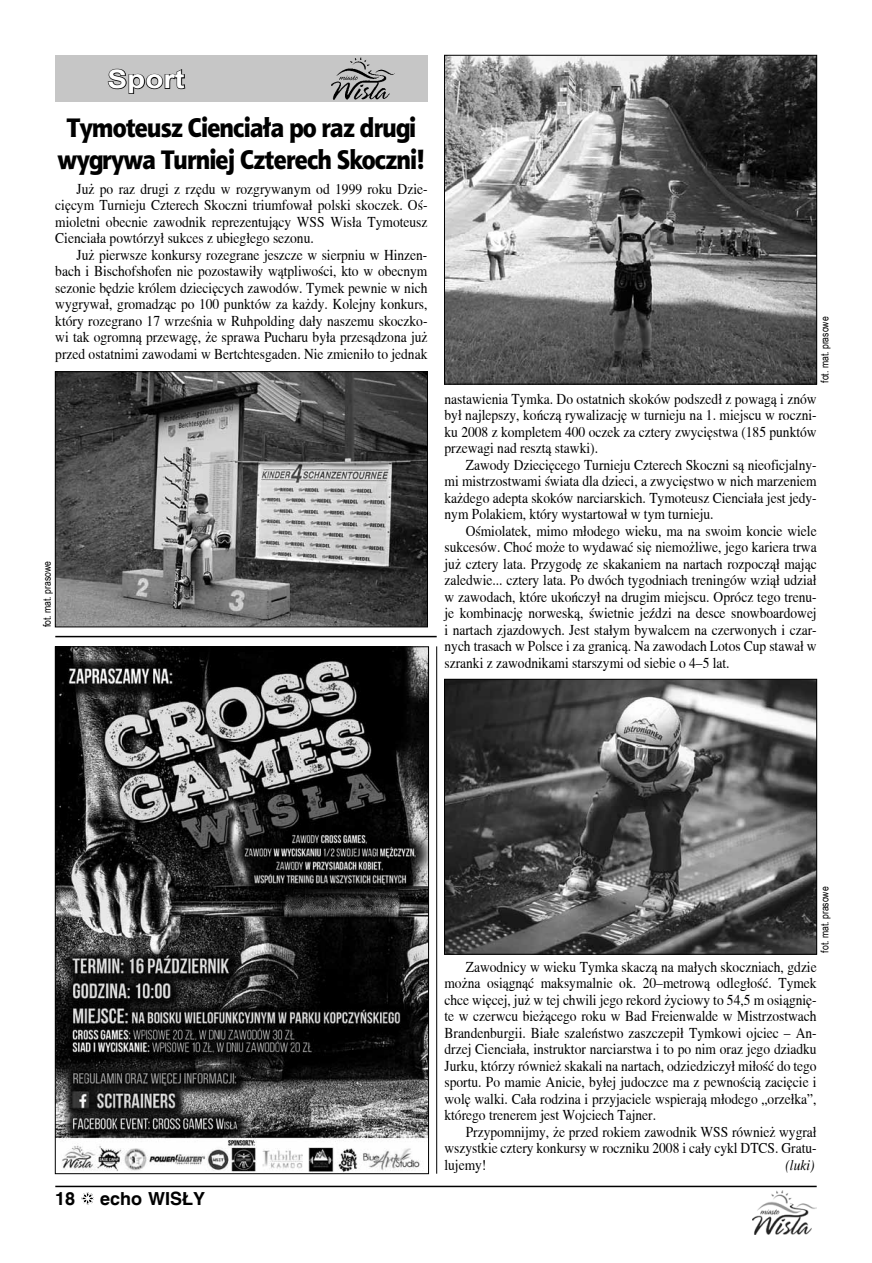
<style>
.page{position:relative;width:872px;height:1263px;background:#fff}
.page>*{position:absolute;margin:0;border:0;box-sizing:border-box;transform-origin:0 0}
.t1{font:27px/32.4px "Aerton TTEFN Black";letter-spacing:-.03em;color:#000;text-align:center;scale:.9 1}
.t2{font:700 25.5px "Arial";color:#fff;scale:1.16 1}
.t3{font:700 18px "Switzerland";color:#000}
.t4{font:15px/16.5px "Toronto";color:#000;text-align:justify;scale:.9 1}
.t5{font:italic 15px "Toronto";color:#000;scale:.9 1}
.t6{font:10.5px "Arial Narrow";color:#000}
</style>
<div class="page">
<hr style="left:55px;top:1186px;width:761px;height:1px;background:#000">
<svg style="left:81px;top:1192px;width:13px;height:13px"></svg>
<img style="left:753px;top:1191px;width:63px;height:43px">
<div style="left:55px;top:55px;width:372px;height:47px;background:#c6c6c6"></div>
<svg style="left:107px;top:68px;width:79px;height:26px"></svg>
<img style="left:332px;top:57px;width:62px;height:43px">
<img style="left:446px;top:57px;width:369px;height:325px">
<div style="left:444px;top:55px;width:373px;height:329px;border:1px solid #000"></div>
<img style="left:57px;top:373px;width:369px;height:252px">
<div style="left:55px;top:371px;width:373px;height:256px;border:1px solid #000"></div>
<img style="left:446px;top:681px;width:369px;height:272px">
<div style="left:444px;top:679px;width:373px;height:276px;border:1px solid #000"></div>
<img style="left:57px;top:648px;width:370px;height:524px">
<hr style="left:55px;top:636px;width:382px;height:1px;background:#000">
<hr style="left:436px;top:646px;width:1px;height:528px;background:#000">
<h2 class="t2" style="left:108px;top:62px;width:68px">Sport</h2>
<h1 class="t1" style="left:57px;top:111px;width:410px">Tymoteusz Cienciała po raz drugi wygrywa Turniej Czterech Skoczni!</h1>
<p class="t4" style="left:55px;top:181px;width:415px;text-indent:21px">Już po raz drugi z rzędu w rozgrywanym od 1999 roku Dzie&shy;cięcym Turnieju Czterech Skoczni triumfował polski skoczek. Oś&shy;mioletni obecnie zawodnik reprezentujący WSS Wisła Tymoteusz Cienciała powtórzył sukces z ubiegłego sezonu.</p>
<p class="t4" style="left:55px;top:247px;width:415px;text-indent:21px">Już pierwsze konkursy rozegrane jeszcze w sierpniu w Hinzen&shy;bach i Bischofshofen nie pozostawiły wątpliwości, kto w obecnym sezonie będzie królem dziecięcych zawodów. Tymek pewnie w nich wygrywał, gromadząc po 100 punktów za każdy. Kolejny konkurs, który rozegrano 17 września w Ruhpolding dały naszemu skoczko&shy;wi tak ogromną przewagę, że sprawa Pucharu była przesądzona już przed ostatnimi zawodami w Bertchtesgaden. Nie zmieniło to jednak</p>
<p class="t6" style="left:39px;top:627px;width:68px;rotate:-90deg">fot. mat. prasowe</p>
<p class="t6" style="left:817px;top:383px;width:68px;rotate:-90deg">fot. mat. prasowe</p>
<p class="t4" style="left:444px;top:391px;width:415px">nastawienia Tymka. Do ostatnich skoków podszedł z powagą i znów był najlepszy, kończą rywalizację w turnieju na 1. miejscu w roczni&shy;ku 2008 z kompletem 400 oczek za cztery zwycięstwa (185 punktów przewagi nad resztą stawki).</p>
<p class="t4" style="left:444px;top:457px;width:415px;text-indent:21px">Zawody Dziecięcego Turnieju Czterech Skoczni są nieoficjalny&shy;mi mistrzostwami świata dla dzieci, a zwycięstwo w nich marzeniem każdego adepta skoków narciarskich. Tymoteusz Cienciała jest jedy&shy;nym Polakiem, który wystartował w tym turnieju.</p>
<p class="t4" style="left:444px;top:523px;width:415px;text-indent:21px">Ośmiolatek, mimo młodego wieku, ma na swoim koncie wiele sukcesów. Choć może to wydawać się niemożliwe, jego kariera trwa już cztery lata. Przygodę ze skakaniem na nartach rozpoczął mając zaledwie... cztery lata. Po dwóch tygodniach treningów wziął udział w zawodach, które ukończył na drugim miejscu. Oprócz tego trenu&shy;je kombinację norweską, świetnie jeździ na desce snowboardowej i nartach zjazdowych. Jest stałym bywalcem na czerwonych i czar&shy;nych trasach w Polsce i za granicą. Na zawodach Lotos Cup stawał w szranki z zawodnikami starszymi od siebie o 4–5 lat.</p>
<p class="t3" style="left:55px;top:1187px;width:22px">18</p>
<p class="t3" style="left:100px;top:1187px;width:107px">echo WISŁY</p>
<p class="t6" style="left:817px;top:952px;width:68px;rotate:-90deg">fot. mat. prasowe</p>
<p class="t4" style="left:444px;top:958px;width:415px;text-indent:21px">Zawodnicy w wieku Tymka skaczą na małych skoczniach, gdzie można osiągnąć maksymalnie ok. 20–metrową odległość. Tymek chce więcej, już w tej chwili jego rekord życiowy to 54,5 m osiągnię&shy;te w czerwcu bieżącego roku w Bad Freienwalde w Mistrzostwach Brandenburgii. Białe szaleństwo zaszczepił Tymkowi ojciec – An&shy;drzej Cienciała, instruktor narciarstwa i to po nim oraz jego dziadku Jurku, którzy również skakali na nartach, odziedziczył miłość do tego sportu. Po mamie Anicie, byłej judoczce ma z pewnością zacięcie i wolę walki. Cała rodzina i przyjaciele wspierają młodego „orzełka”, którego trenerem jest Wojciech Tajner.</p>
<p class="t4" style="left:444px;top:1123px;width:415px;text-indent:21px">Przypomnijmy, że przed rokiem zawodnik WSS również wygrał wszystkie cztery konkursy w roczniku 2008 i cały cykl DTCS. Gratu&shy;lujemy!</p>
<p class="t5" style="left:785px;top:1156px;width:34px">(luki)</p>
</div>
